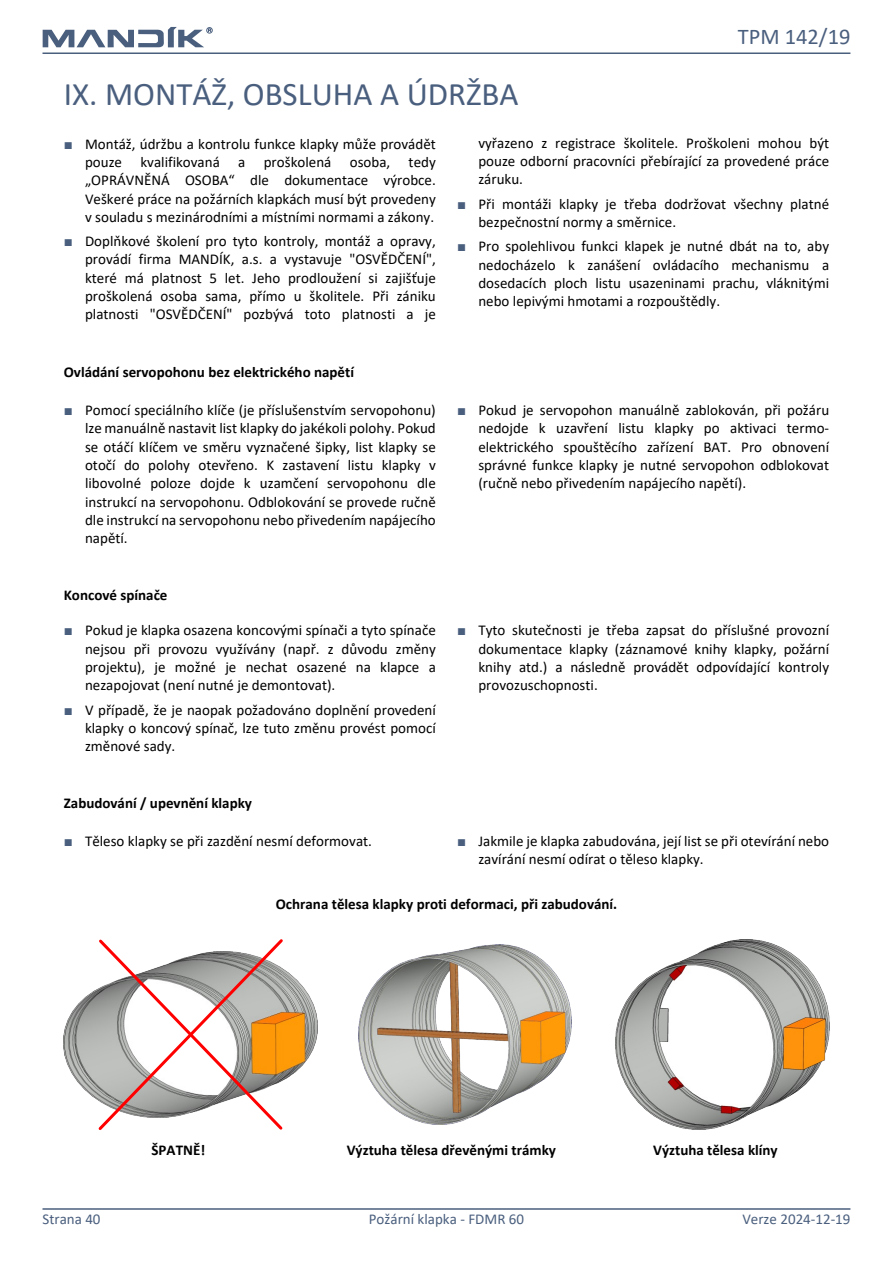
<style>
.page{position:relative;width:893px;height:1263px;background:#fff}
.page>*{position:absolute;margin:0;border:0;box-sizing:border-box;transform-origin:0 0}
.t1{font:33px "Calibri";color:#4a5f7e}
.t2{font:22.5px "Calibri";color:#4a5f7e}
.t3{font:15px/18.3px "Calibri";color:#000;text-align:justify}
.t4{font:700 15px "Calibri";color:#000}
.t5{font:15px "Calibri";color:#4a5f7e}
.s1{font-family:"Times New Roman";color:#4a5f7e}
</style>
<div class="page">
<hr style="left:43px;top:52px;width:807px;height:2px;background:#4a5f7e">
<hr style="left:43px;top:1208px;width:807px;height:2px;background:#4a5f7e">
<svg style="left:43px;top:27px;width:169px;height:20px"></svg>
<img style="left:64px;top:971px;width:254px;height:128px">
<svg style="left:96px;top:939px;width:190px;height:191px"></svg>
<img style="left:358px;top:944px;width:214px;height:181px">
<img style="left:615px;top:939px;width:214px;height:190px">
<h1 class="t1" style="left:64px;top:81px;width:456px">IX. MONTÁŽ, OBSLUHA A ÚDRŽBA</h1>
<h2 class="t2" style="left:738px;top:28px;width:114px">TPM 142/19</h2>
<p class="t3" style="left:85px;top:136px;width:352px;text-indent:-21px"><span class="s1">■</span> Montáž, údržbu a kontrolu funkce klapky může provádět pouze kvalifikovaná a proškolená osoba, tedy „OPRÁVNĚNÁ OSOBA“ dle dokumentace výrobce.<br>Veškeré práce na požárních klapkách musí být provedeny v souladu s mezinárodními a místními normami a zákony.</p>
<p class="t3" style="left:85px;top:233px;width:352px;text-indent:-21px"><span class="s1">■</span> Doplňkové školení pro tyto kontroly, montáž a opravy, provádí firma MANDÍK, a.s. a vystavuje "OSVĚDČENÍ", které má platnost 5 let. Jeho prodloužení si zajišťuje proškolená osoba sama, přímo u školitele. Při zániku platnosti "OSVĚDČENÍ" pozbývá toto platnosti a je</p>
<p class="t4" style="left:64px;top:365px;width:292px">Ovládání servopohonu bez elektrického napětí</p>
<p class="t3" style="left:478px;top:135px;width:352px">vyřazeno z registrace školitele. Proškoleni mohou být pouze odborní pracovníci přebírající za provedené práce záruku.</p>
<p class="t3" style="left:478px;top:196px;width:352px;text-indent:-21px"><span class="s1">■</span> Při montáži klapky je třeba dodržovat všechny platné bezpečnostní normy a směrnice.</p>
<p class="t3" style="left:478px;top:238px;width:352px;text-indent:-21px"><span class="s1">■</span> Pro spolehlivou funkci klapek je nutné dbát na to, aby nedocházelo k zanášení ovládacího mechanismu a dosedacích ploch listu usazeninami prachu, vláknitými nebo lepivými hmotami a rozpouštědly.</p>
<p class="t3" style="left:85px;top:402px;width:352px;text-indent:-21px"><span class="s1">■</span> Pomocí speciálního klíče (je příslušenstvím servopohonu) lze manuálně nastavit list klapky do jakékoli polohy. Pokud se otáčí klíčem ve směru vyznačené šipky, list klapky se otočí do polohy otevřeno. K zastavení listu klapky v libovolné poloze dojde k uzamčení servopohonu dle instrukcí na servopohonu. Odblokování se provede ručně dle instrukcí na servopohonu nebo přivedením napájecího napětí.</p>
<p class="t3" style="left:478px;top:402px;width:352px;text-indent:-21px"><span class="s1">■</span> Pokud je servopohon manuálně zablokován, při požáru nedojde k uzavření listu klapky po aktivaci termo&shy;elektrického spouštěcího zařízení BAT. Pro obnovení správné funkce klapky je nutné servopohon odblokovat (ručně nebo přivedením napájecího napětí).</p>
<p class="t4" style="left:64px;top:589px;width:105px">Koncové spínače</p>
<p class="t3" style="left:85px;top:622px;width:352px;text-indent:-21px"><span class="s1">■</span> Pokud je klapka osazena koncovými spínači a tyto spínače nejsou při provozu využívány (např. z důvodu změny projektu), je možné je nechat osazené na klapce a nezapojovat (není nutné je demontovat).</p>
<p class="t3" style="left:85px;top:702px;width:352px;text-indent:-21px"><span class="s1">■</span> V případě, že je naopak požadováno doplnění provedení klapky o koncový spínač, lze tuto změnu provést pomocí změnové sady.</p>
<p class="t4" style="left:64px;top:797px;width:190px">Zabudování / upevnění klapky</p>
<p class="t3" style="left:478px;top:622px;width:352px;text-indent:-21px"><span class="s1">■</span> Tyto skutečnosti je třeba zapsat do příslušné provozní dokumentace klapky (záznamové knihy klapky, požární knihy atd.) a následně provádět odpovídající kontroly provozuschopnosti.</p>
<p class="t3" style="left:64px;top:833px;width:310px"><span class="s1">■</span> Těleso klapky se při zazdění nesmí deformovat.</p>
<p class="t3" style="left:478px;top:833px;width:352px;text-indent:-21px"><span class="s1">■</span> Jakmile je klapka zabudována, její list se při otevírání nebo zavírání nesmí odírat o těleso klapky.</p>
<p class="t4" style="left:276px;top:897px;width:343px">Ochrana tělesa klapky proti deformaci, při zabudování.</p>
<p class="t4" style="left:152px;top:1144px;width:55px">ŠPATNĚ!</p>
<p class="t4" style="left:347px;top:1144px;width:211px">Výztuha tělesa dřevěnými trámky</p>
<p class="t4" style="left:653px;top:1144px;width:126px">Výztuha tělesa klíny</p>
<p class="t5" style="left:43px;top:1213px;width:60px">Strana 40</p>
<p class="t5" style="left:369px;top:1213px;width:157px">Požární klapka - FDMR 60</p>
<p class="t5" style="left:742px;top:1213px;width:110px">Verze 2024-12-19</p>
</div>
